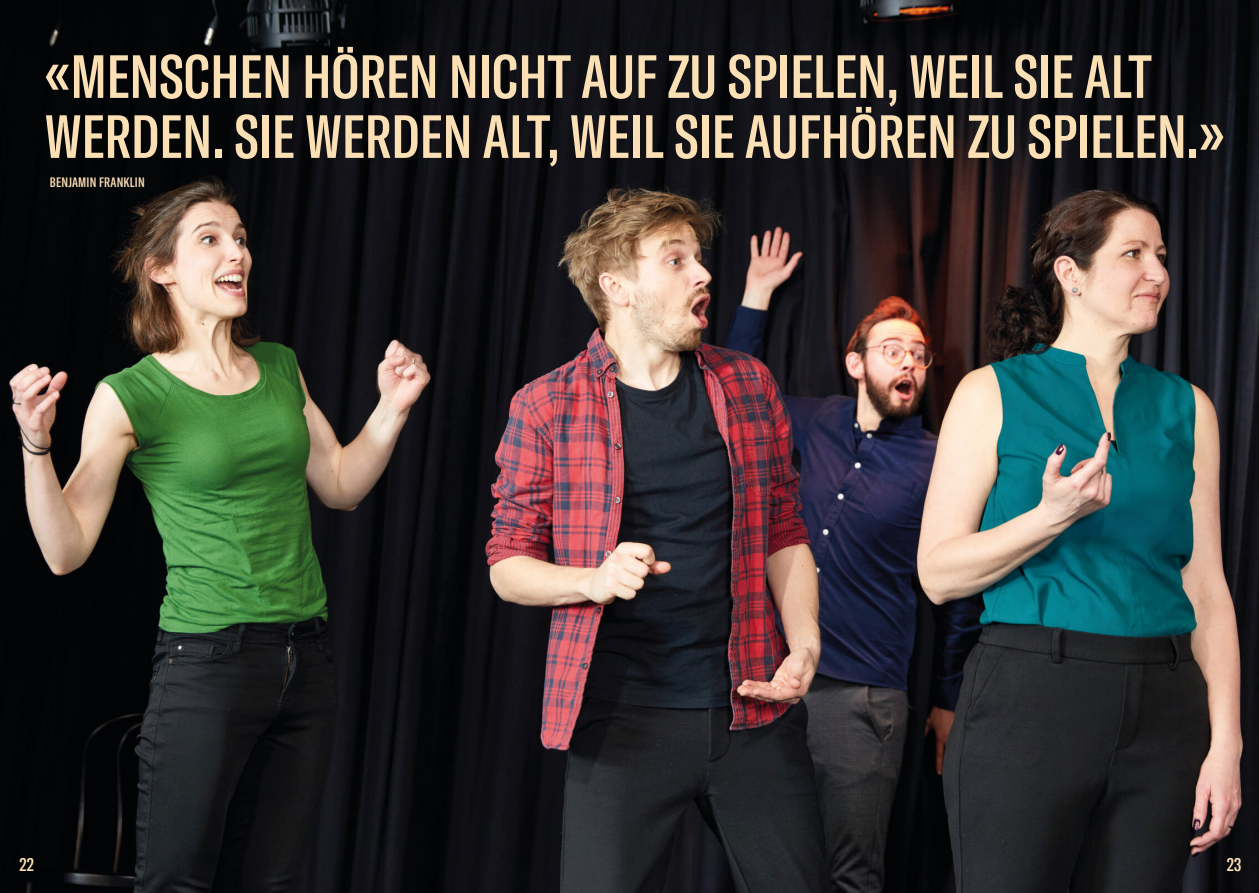
<style>
.page{position:relative;width:1259px;height:893px;background:#fff}
.page>*{position:absolute;margin:0;border:0;box-sizing:border-box;transform-origin:0 0}
.t1{font:60px/60px "GT America Cm Md";color:#fce0b5}
.t2{font:18px "GT America Cm Md";color:#fce0b5}
.t3{font:13.5px "GT America Cm Md";letter-spacing:.015em;color:#fce0b5}
</style>
<div class="page">
<img style="left:0;top:0;width:1259px;height:893px">
<p class="t1" style="left:45px;top:47px;width:1181px">«MENSCHEN HÖREN NICHT AUF ZU SPIELEN, WEIL SIE ALT<br>WERDEN. SIE WERDEN ALT, WEIL SIE AUFHÖREN ZU SPIELEN.»</p>
<p class="t3" style="left:50px;top:174px;width:96px">BENJAMIN FRANKLIN</p>
<p class="t2" style="left:19px;top:854px;width:16px">22</p>
<p class="t2" style="left:1227px;top:854px;width:16px">23</p>
</div>
